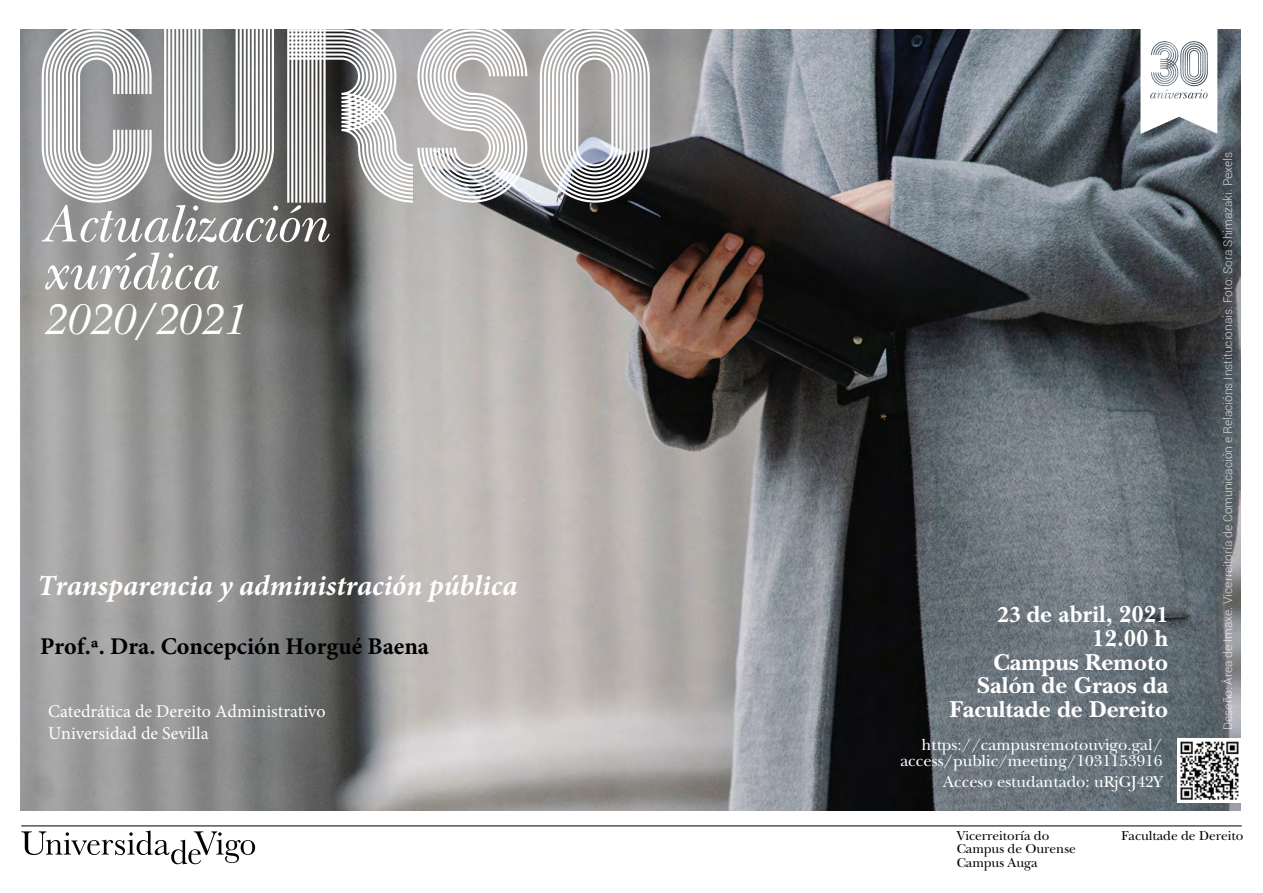
<style>
.page{position:relative;width:1263px;height:893px;background:#fff}
.page>*{position:absolute;margin:0;border:0;box-sizing:border-box;transform-origin:0 0}
.t1{font:italic 54.75px/47.4px "New Baskerville Std";letter-spacing:-.01em;color:#fff}
.t2{font:italic 45px "New Baskerville Std";letter-spacing:-.01em;color:#fff}
.t3{font:italic 700 29.1px "Minion Pro";color:#fff}
.t4{font:700 24px/23.7px "New Baskerville Std";color:#fff;text-align:right}
.t5{font:700 24px "Minion Pro";color:#000}
.t6{font:700 24px "Minion Pro";color:#fff}
.t7{font:18px/21.1px "Minion Pro";color:#fff}
.t8{font:16.5px/16.5px "New Baskerville Std";color:#fff;text-align:right}
.t9{font:13.5px/13.5px "New Baskerville Std";letter-spacing:-.005em;color:#000}
.t10{font:300 12px "Roboto";color:#fff}
.s1{font-family:"New Baskerville Std"}
</style>
<div class="page">
<img style="left:20px;top:30px;width:1220px;height:781px">
<svg style="left:21px;top:830px;width:234px;height:34px"></svg>
<hr style="left:21px;top:825px;width:1221px;height:1px;background:#000">
<svg style="left:1140px;top:29px;width:77px;height:105px"></svg>
<svg style="left:42px;top:29px;width:608px;height:174px"></svg>
<img style="left:1178px;top:738px;width:62px;height:64px">
<h1 class="t1" style="left:41px;top:200px;width:288px">Actualización xurídica</h1>
<h2 class="t2" style="left:41px;top:293px;width:205px">2020/2021</h2>
<h3 class="t3" style="left:37px;top:565px;width:481px">Transparencia y administración pública</h3>
<h3 class="t5" style="left:40px;top:629px;width:390px">Prof.ª. Dra. Concepción Horgué Baena</h3>
<h3 class="t7" style="left:48px;top:701px;width:279px">Catedrática de Dereito Administrativo<br>Universidad de Sevilla</h3>
<p class="t10" style="left:1219px;top:730px;width:579px;rotate:-90deg">Deseño: Área de Imaxe. Vicerreitoría de Comunicación e Relacións Institucionais. Foto: Sora Shimazaki. Pexels</p>
<h3 class="t6" style="left:997px;top:598px;width:173px">23 <span class="s1">de</span> abril<span class="s1">, 202</span>1</h3>
<h3 class="t4" style="left:949px;top:626px;width:220px">12.00 h<br>Campus Remoto<br>Salón de Graos da<br>Facultade de Dereito</h3>
<h3 class="t8" style="left:900px;top:736px;width:264px">https://campusremotouvigo.gal/ access/public/meeting/1031153916</h3>
<h3 class="t8" style="left:943px;top:773px;width:221px">Acceso estudantado: uRjGJ42Y</h3>
<p class="t9" style="left:957px;top:829px;width:94px">Vicerreitoría do</p>
<p class="t9" style="left:1121px;top:829px;width:123px">Facultade de Dereito</p>
<p class="t9" style="left:957px;top:842px;width:121px">Campus de Ourense<br>Campus Auga</p>
</div>
